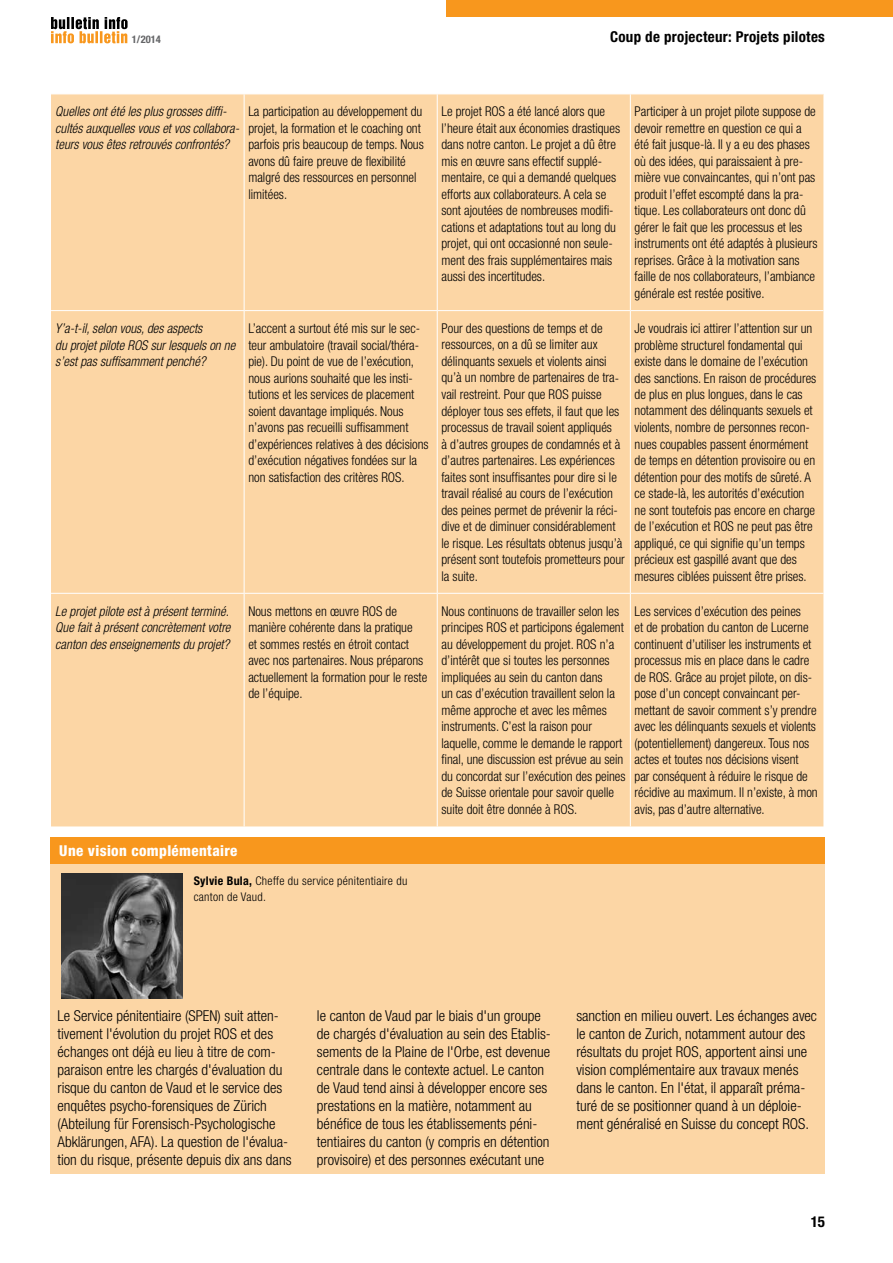
<style>
.page{position:relative;width:893px;height:1263px;background:#fff}
.page>*{position:absolute;margin:0;border:0;box-sizing:border-box;transform-origin:0 0}
.t1{font:300 condensed 15px/18px "Helvetica Neue LT Std";color:#000}
.t2{font:700 condensed 15px "Helvetica Neue LT Std";letter-spacing:.02em;color:#000}
.t3{font:800 condensed 15px "Helvetica Neue LT Std";letter-spacing:.025em;color:#fff}
.t4{font:300 condensed 13.5px/16.5px "Helvetica Neue LT Std";color:#000}
.t5{font:italic 300 condensed 13.5px/16.5px "Helvetica Neue LT Std";color:#000}
.t6{font:300 condensed 12px/16.5px "Helvetica Neue LT Std";letter-spacing:.025em;color:#000}
.t7{font:700 condensed 10.5px "Helvetica Neue LT Std";color:#636466}
.s1{font-weight:700}
</style>
<div class="page">
<div style="left:446px;top:0;width:447px;height:17px;background:#f8971d"></div>
<svg style="left:51px;top:17px;width:77px;height:26px"></svg>
<div style="left:51px;top:837px;width:774px;height:28px;background:#f8971d"></div>
<div style="left:51px;top:865px;width:774px;height:309px;background:#fcd6a5"></div>
<img style="left:61px;top:874px;width:122px;height:125px">
<div style="left:51px;top:95px;width:772px;height:731px;background:#fcd6a5"></div>
<hr style="left:437px;top:94px;width:1px;height:216px;background:#fff">
<hr style="left:630px;top:94px;width:1px;height:216px;background:#fff">
<hr style="left:437px;top:311px;width:1px;height:282px;background:#fff">
<hr style="left:630px;top:311px;width:1px;height:282px;background:#fff">
<hr style="left:437px;top:594px;width:1px;height:232px;background:#fff">
<hr style="left:630px;top:594px;width:1px;height:232px;background:#fff">
<hr style="left:51px;top:310px;width:193px;height:1px;background:#fff">
<hr style="left:244px;top:310px;width:193px;height:1px;background:#fff">
<hr style="left:437px;top:310px;width:193px;height:1px;background:#fff">
<hr style="left:630px;top:310px;width:193px;height:1px;background:#fff">
<hr style="left:51px;top:593px;width:193px;height:1px;background:#fff">
<hr style="left:244px;top:593px;width:193px;height:1px;background:#fff">
<hr style="left:437px;top:593px;width:193px;height:1px;background:#fff">
<hr style="left:630px;top:593px;width:193px;height:1px;background:#fff">
<hr style="left:244px;top:94px;width:1px;height:216px;background:#fff">
<hr style="left:244px;top:311px;width:1px;height:282px;background:#fff">
<hr style="left:244px;top:594px;width:1px;height:232px;background:#fff">
<p class="t7" style="left:132px;top:33px;width:31px">1/2014</p>
<p class="t2" style="left:610px;top:27px;width:216px">Coup de projecteur: Projets pilotes</p>
<p class="t5" style="left:55px;top:104px;width:185px">Quelles ont été les plus grosses diffi&shy;cultés auxquelles vous et vos collabora&shy;teurs vous êtes retrouvés confrontés?</p>
<p class="t4" style="left:248px;top:103px;width:177px">La participation au développement du projet, la formation et le coaching ont parfois pris beaucoup de temps. Nous avons dû faire preuve de flexibilité malgré des ressources en personnel limitées.</p>
<p class="t4" style="left:441px;top:103px;width:180px">Le projet ROS a été lancé alors que l’heure était aux économies drastiques dans notre canton. Le projet a dû être mis en œuvre sans effectif supplé&shy;mentaire, ce qui a demandé quelques efforts aux collaborateurs. A cela se sont ajoutées de nombreuses modifi&shy;cations et adaptations tout au long du projet, qui ont occasionné non seule&shy;ment des frais supplémentaires mais aussi des incertitudes.</p>
<p class="t4" style="left:635px;top:103px;width:184px">Participer à un projet pilote suppose de devoir remettre en question ce qui a été fait jusque-là. Il y a eu des phases où des idées, qui paraissaient à pre&shy;mière vue convaincantes, qui n’ont pas produit l’effet escompté dans la pra&shy;tique. Les collaborateurs ont donc dû gérer le fait que les processus et les instruments ont été adaptés à plusieurs reprises. Grâce à la motivation sans faille de nos collaborateurs, l’ambiance générale est restée positive.</p>
<p class="t5" style="left:55px;top:320px;width:181px">Y’a-t-il, selon vous, des aspects<br>du projet pilote ROS sur lesquels on ne s’est pas suffisamment penché?</p>
<p class="t4" style="left:248px;top:320px;width:182px">L’accent a surtout été mis sur le sec&shy;teur ambulatoire (travail social/théra&shy;pie). Du point de vue de l’exécution, nous aurions souhaité que les insti&shy;tutions et les services de placement soient davantage impliqués. Nous n’avons pas recueilli suffisamment d’expériences relatives à des décisions d’exécution négatives fondées sur la non satisfaction des critères ROS.</p>
<p class="t4" style="left:441px;top:320px;width:185px">Pour des questions de temps et de ressources, on a dû se limiter aux délinquants sexuels et violents ainsi qu’à un nombre de partenaires de tra&shy;vail restreint. Pour que ROS puisse déployer tous ses effets, il faut que les processus de travail soient appliqués<br>à d’autres groupes de condamnés et à d’autres partenaires. Les expériences faites sont insuffisantes pour dire si le travail réalisé au cours de l’exécution des peines permet de prévenir la réci&shy;dive et de diminuer considérablement le risque. Les résultats obtenus jusqu’à présent sont toutefois prometteurs pour la suite.</p>
<p class="t4" style="left:635px;top:320px;width:183px">Je voudrais ici attirer l’attention sur un problème structurel fondamental qui existe dans le domaine de l’exécution des sanctions. En raison de procédures de plus en plus longues, dans le cas notamment des délinquants sexuels et violents, nombre de personnes recon&shy;nues coupables passent énormément de temps en détention provisoire ou en détention pour des motifs de sûreté. A ce stade-là, les autorités d’exécution ne sont toutefois pas encore en charge de l’exécution et ROS ne peut pas être appliqué, ce qui signifie qu’un temps précieux est gaspillé avant que des mesures ciblées puissent être prises.</p>
<p class="t5" style="left:55px;top:603px;width:177px">Le projet pilote est à présent terminé.<br>Que fait à présent concrètement votre canton des enseignements du projet?</p>
<p class="t4" style="left:248px;top:602px;width:180px">Nous mettons en œuvre ROS de manière cohérente dans la pratique<br>et sommes restés en étroit contact avec nos partenaires. Nous préparons actuellement la formation pour le reste de l’équipe.</p>
<p class="t4" style="left:441px;top:602px;width:186px">Nous continuons de travailler selon les principes ROS et participons également au développement du projet. ROS n’a d’intérêt que si toutes les personnes impliquées au sein du canton dans<br>un cas d’exécution travaillent selon la même approche et avec les mêmes instruments. C’est la raison pour laquelle, comme le demande le rapport final, une discussion est prévue au sein du concordat sur l’exécution des peines de Suisse orientale pour savoir quelle suite doit être donnée à ROS.</p>
<p class="t4" style="left:635px;top:602px;width:185px">Les services d’exécution des peines<br>et de probation du canton de Lucerne continuent d’utiliser les instruments et processus mis en place dans le cadre de ROS. Grâce au projet pilote, on dis&shy;pose d’un concept convaincant per&shy;mettant de savoir comment s’y prendre avec les délinquants sexuels et violents (potentiellement) dangereux. Tous nos actes et toutes nos décisions visent<br>par conséquent à réduire le risque de récidive au maximum. Il n’existe, à mon avis, pas d’autre alternative.</p>
<p class="t3" style="left:59px;top:841px;width:180px">Une vision complémentaire</p>
<p class="t6" style="left:194px;top:872px;width:215px"><span class="s1">Sylvie Bula,</span> Cheffe du service pénitentiaire du canton de Vaud.</p>
<p class="t1" style="left:58px;top:1007px;width:235px">Le Service pénitentiaire (SPEN) suit atten&shy;tivement l'évolution du projet ROS et des échanges ont déjà eu lieu à titre de com&shy;paraison entre les chargés d'évaluation du risque du canton de Vaud et le service des enquêtes psycho-forensiques de Zürich (Abteilung für Forensisch-Psychologische Abklärungen, AFA). La question de l'évalua&shy;tion du risque, présente depuis dix ans dans</p>
<p class="t1" style="left:317px;top:1007px;width:235px">le canton de Vaud par le biais d'un groupe de chargés d'évaluation au sein des Etablis&shy;sements de la Plaine de l'Orbe, est devenue centrale dans le contexte actuel. Le canton de Vaud tend ainsi à développer encore ses prestations en la matière, notamment au bénéfice de tous les établissements péni&shy;tentiaires du canton (y compris en détention provisoire) et des personnes exécutant une</p>
<p class="t1" style="left:576px;top:1007px;width:242px">sanction en milieu ouvert. Les échanges avec le canton de Zurich, notamment autour des résultats du projet ROS, apportent ainsi une vision complémentaire aux travaux menés dans le canton. En l'état, il apparaît préma&shy;turé de se positionner quand à un déploie&shy;ment généralisé en Suisse du concept ROS.</p>
<p class="t2" style="left:811px;top:1212px;width:16px">15</p>
</div>
